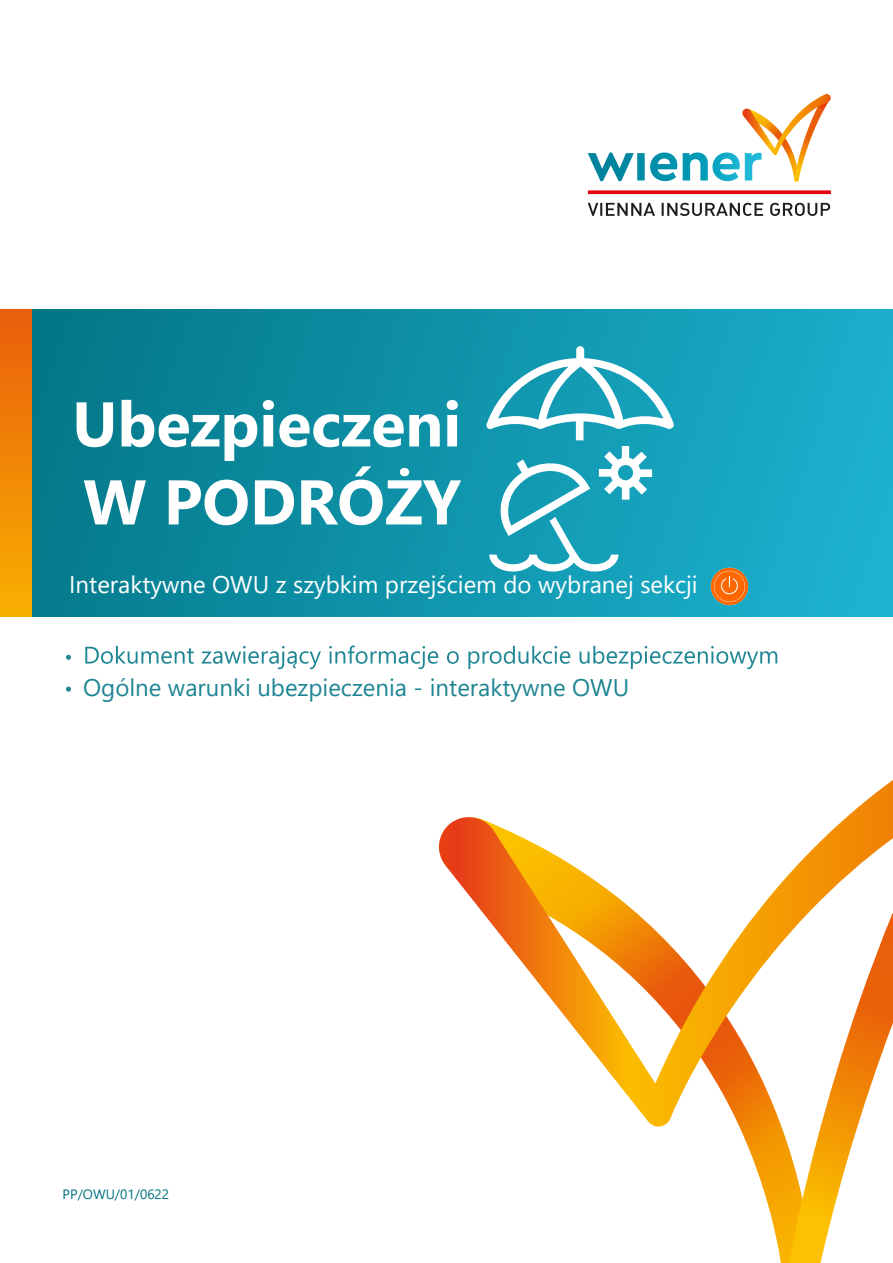
<style>
.page{position:relative;width:893px;height:1263px;background:#fff}
.page>*{position:absolute;margin:0;border:0;box-sizing:border-box;transform-origin:0 0}
.t1{font:700 63px/78px "Segoe UI";color:#fff}
.t2{font:24px "Segoe UI";color:#fff}
.t3{font:24px "Segoe UI";color:#1f8593}
.t4{font:13.5px "Segoe UI";color:#00707f}
</style>
<div class="page">
<svg style="left:588px;top:190px;width:243px;height:4px"></svg>
<svg style="left:588px;top:94px;width:243px;height:88px"></svg>
<svg style="left:588px;top:203px;width:242px;height:13px"></svg>
<svg style="left:66px;top:655px;width:5px;height:5px"></svg>
<svg style="left:66px;top:687px;width:5px;height:5px"></svg>
<svg style="left:85px;top:646px;width:109px;height:18px"></svg>
<svg style="left:201px;top:646px;width:120px;height:23px"></svg>
<svg style="left:329px;top:645px;width:109px;height:24px"></svg>
<svg style="left:447px;top:651px;width:12px;height:13px"></svg>
<svg style="left:468px;top:646px;width:102px;height:23px"></svg>
<svg style="left:580px;top:646px;width:197px;height:23px"></svg>
<div style="left:0;top:310px;width:893px;height:306px;background:linear-gradient(to right,#037687,#1cb1cf)"></div>
<svg style="left:740px;top:1128px;width:49px;height:135px"></svg>
<svg style="left:789px;top:1128px;width:68px;height:135px"></svg>
<svg style="left:438px;top:780px;width:455px;height:348px"></svg>
<div style="left:0;top:310px;width:32px;height:306px;background:linear-gradient(to bottom,#ea5e0b,#f8af01)"></div>
<svg style="left:486px;top:346px;width:188px;height:94px"></svg>
<svg style="left:489px;top:446px;width:163px;height:126px"></svg>
<img style="left:710px;top:567px;width:38px;height:38px">
<h1 class="t1" style="left:72px;top:380px;width:391px">Ubezpieczeni<br>W PODRÓŻY</h1>
<p class="t2" style="left:69px;top:562px;width:630px">Interaktywne OWU z szybkim przejściem do wybranej sekcji</p>
<p class="t3" style="left:83px;top:664px;width:548px">Ogólne warunki ubezpieczenia - interaktywne OWU</p>
<p class="t4" style="left:63px;top:1181px;width:108px">PP/OWU/01/0622</p>
</div>
